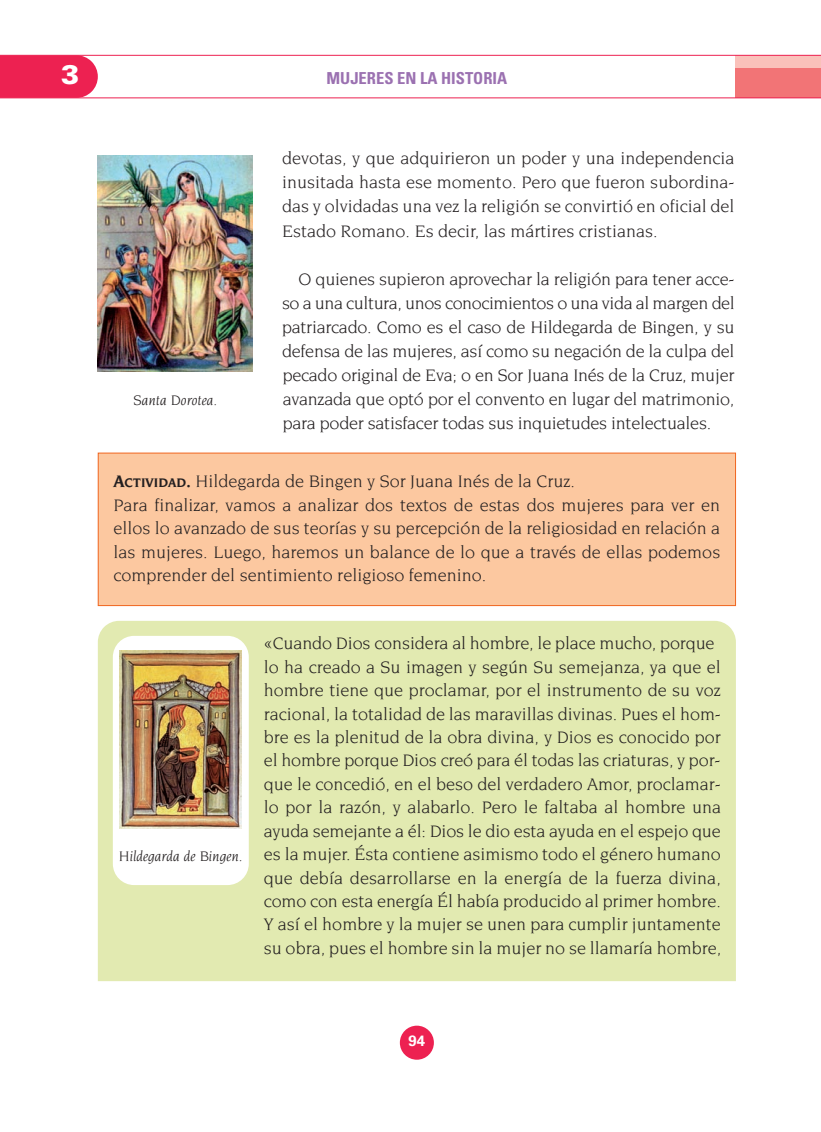
<style>
.page{position:relative;width:821px;height:1132px;background:#fff}
.page>*{position:absolute;margin:0;border:0;box-sizing:border-box;transform-origin:0 0}
.t1{font:900 27px "Univers";color:#fff}
.t2{font:18px/23.4px "Novarese";color:#231f20;text-align:justify}
.t3{font:700 condensed 16.5px "Univers";color:#9b71b1}
.t4{font:italic 15px "Novarese";color:#231f20}
.t5{font:700 15px "Univers";color:#fff}
.s1{font-weight:700}
.s2{font-weight:700;font-size:13.5px}
</style>
<div class="page">
<div style="left:736px;top:55px;width:85px;height:13px;background:#fac1ba"></div>
<div style="left:736px;top:68px;width:85px;height:30px;background:#f27476"></div>
<div style="left:0;top:56px;width:98px;height:41px;background:#ed2151"></div>
<div style="left:400px;top:1025px;width:34px;height:34px;background:#ed2151;border-radius:17px"></div>
<hr style="left:0;top:55px;width:821px;height:1px;background:#ed2151">
<hr style="left:0;top:97px;width:821px;height:1px;background:#ed2151">
<img style="left:98px;top:155px;width:154px;height:216px">
<div style="left:98px;top:453px;width:637px;height:152px;background:#fcc8a0"></div>
<div style="left:98px;top:452px;width:638px;height:153px;border:1px solid #f06721"></div>
<div style="left:98px;top:620px;width:638px;height:360px;background:#e2eab1"></div>
<div style="left:113px;top:635px;width:136px;height:249px;background:#fff;border-radius:21px"></div>
<img style="left:120px;top:650px;width:122px;height:178px">
<p class="t1" style="left:61px;top:64px;width:20px">3</p>
<p class="t3" style="left:326px;top:72px;width:182px">MUJERES EN LA HISTORIA</p>
<p class="t4" style="left:133px;top:393px;width:85px">Santa Dorotea.</p>
<p class="t2" style="left:282px;top:147px;width:454px;line-height:24px">devotas, y que adquirieron un poder y una independencia inusitada hasta ese momento. Pero que fueron subordina&shy;das y olvidadas una vez la religión se convirtió en oficial del Estado Romano. Es decir, las mártires cristianas.</p>
<p class="t2" style="left:282px;top:267px;width:454px;line-height:24px;text-indent:17px">O quienes supieron aprovechar la religión para tener acce&shy;so a una cultura, unos conocimientos o una vida al margen del patriarcado. Como es el caso de Hildegarda de Bingen, y su defensa de las mujeres, así como su negación de la culpa del pecado original de Eva; o en Sor Juana Inés de la Cruz, mujer avanzada que optó por el convento en lugar del matrimonio, para poder satisfacer todas sus inquietudes intelectuales.</p>
<p class="t2" style="left:114px;top:470px;width:608px;text-align:left"><span class="s1">A</span><span class="s2">CTIVIDAD</span><span class="s1">.</span> Hildegarda de Bingen y Sor Juana Inés de la Cruz.<br>Para finalizar, vamos a analizar dos textos de estas dos mujeres para ver en ellos lo avanzado de sus teorías y su percepción de la religiosidad en relación a las mujeres. Luego, haremos un balance de lo que a través de ellas podemos comprender del sentimiento religioso femenino.</p>
<p class="t4" style="left:119px;top:849px;width:125px">Hildegarda de Bingen.</p>
<p class="t2" style="left:264px;top:632px;width:459px;text-align:left">«Cuando Dios considera al hombre, le place mucho, porque lo ha creado a Su imagen y según Su semejanza, ya que el hombre tiene que proclamar, por el instrumento de su voz racional, la totalidad de las maravillas divinas. Pues el hom&shy;bre es la plenitud de la obra divina, y Dios es conocido por el hombre porque Dios creó para él todas las criaturas, y por&shy;que le concedió, en el beso del verdadero Amor, proclamar&shy;lo por la razón, y alabarlo. Pero le faltaba al hombre una ayuda semejante a él: Dios le dio esta ayuda en el espejo que es la mujer. Ésta contiene asimismo todo el género humano que debía desarrollarse en la energía de la fuerza divina, como con esta energía Él había producido al primer hombre.<br>Y así el hombre y la mujer se unen para cumplir juntamente su obra, pues el hombre sin la mujer no se llamaría hombre,</p>
<p class="t5" style="left:408px;top:1035px;width:18px">94</p>
</div>
